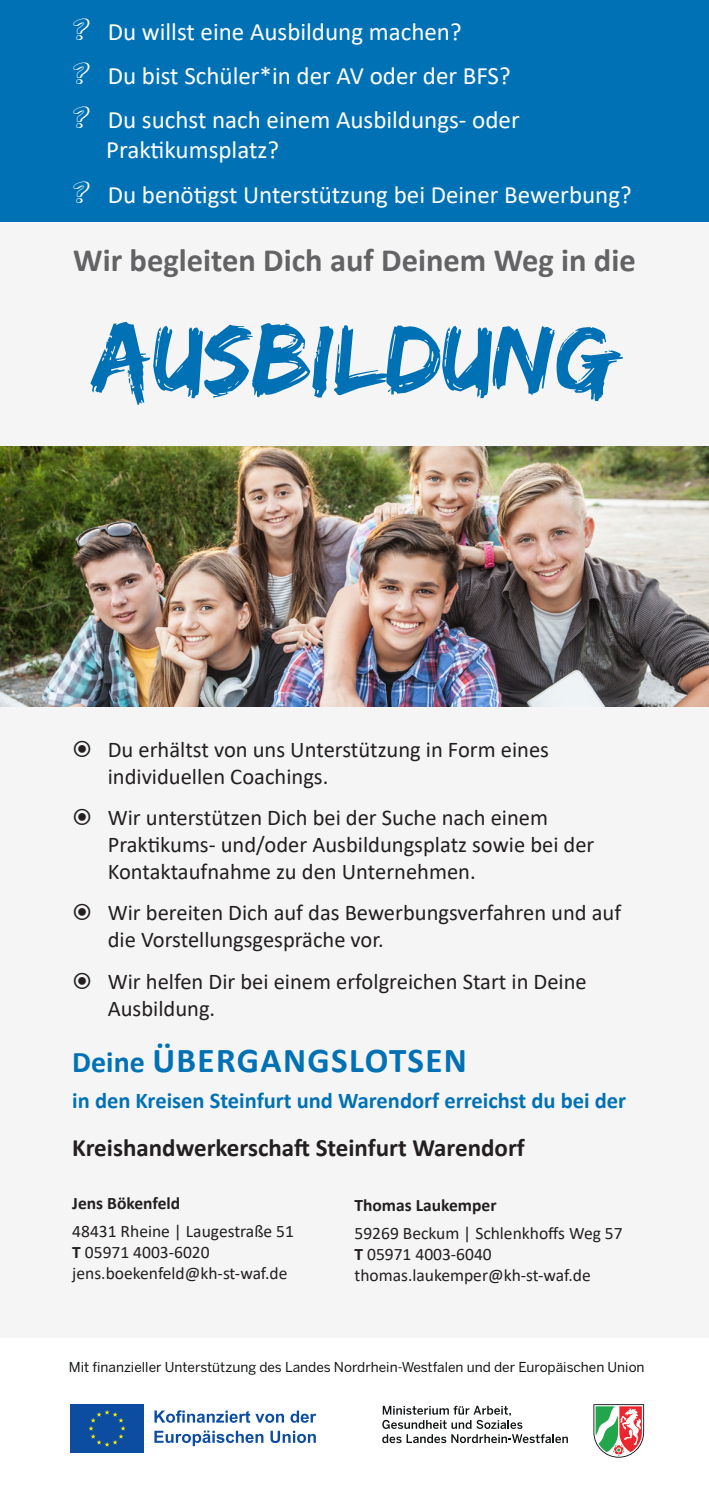
<style>
.page{position:relative;width:709px;height:1503px;background:#fff}
.page>*{position:absolute;margin:0;border:0;box-sizing:border-box;transform-origin:0 0}
.t1{font:100px "Edo SZ";color:#0071b5}
.t2{font:700 35px "Calibri";letter-spacing:.04em;color:#0071b5}
.t3{font:700 32.5px "Calibri";color:#636366}
.Absatzformat_3{font:25px/30px "Calibri";color:#fff}
.t4{font:700 25px "Calibri";color:#231f20}
.Absatzformat_1{font:22.5px/27px "Calibri";color:#231f20}
.t5{font:700 22.5px "Calibri";color:#0071b5}
.t6{font:17.5px "Calibri";color:#231f20}
.t7{font:700 17.5px "Calibri";color:#231f20}
.t8{font:13.5px "Benton Sans";color:#121516}
.s1{font-family:"Komika Glaze"}
.s2{font-size:30px}
.s3{font-weight:700}
</style>
<div class="page">
<div style="left:0;top:0;width:709px;height:1337px;background:#f5f5f5"></div>
<div style="left:0;top:0;width:709px;height:221px;background:#0071b5"></div>
<img style="left:0;top:446px;width:709px;height:261px">
<svg style="left:593px;top:1404px;width:51px;height:53px"></svg>
<svg style="left:382px;top:1405px;width:140px;height:23px"></svg>
<svg style="left:382px;top:1434px;width:186px;height:9px"></svg>
<div style="left:69px;top:1402px;width:76px;height:52px;background:#0d4da1"></div>
<svg style="left:88px;top:1410px;width:38px;height:36px"></svg>
<svg style="left:154px;top:1410px;width:130px;height:12px"></svg>
<svg style="left:290px;top:1410px;width:26px;height:12px"></svg>
<svg style="left:154px;top:1430px;width:109px;height:16px"></svg>
<svg style="left:270px;top:1430px;width:46px;height:12px"></svg>
<p class="Absatzformat_3" style="left:72px;top:16px;width:391px"><span class="s1">?</span> Du willst eine Ausbildung machen?</p>
<p class="Absatzformat_3" style="left:72px;top:60px;width:440px"><span class="s1">?</span> Du bist Schüler*in der AV oder der BFS?</p>
<p class="Absatzformat_3" style="left:106px;top:104px;width:415px;text-indent:-34px"><span class="s1">?</span> Du suchst nach einem Ausbildungs- oder<br>Praktikumsplatz?</p>
<p class="Absatzformat_3" style="left:72px;top:179px;width:561px"><span class="s1">?</span> Du benötigst Unterstützung bei Deiner Bewerbung?</p>
<p class="t3" style="left:73px;top:237px;width:564px">Wir begleiten Dich auf Deinem Weg in die</p>
<p class="t1" style="left:94px;top:300px;width:522px">Ausbildung</p>
<p class="Absatzformat_1" style="left:108px;top:735px;width:443px">Du erhältst von uns Unterstützung in Form eines individuellen Coachings.</p>
<p class="Absatzformat_1" style="left:108px;top:803px;width:488px">Wir unterstützen Dich bei der Suche nach einem<br>Praktikums- und/oder Ausbildungsplatz sowie bei der<br>Kontaktaufnahme zu den Unternehmen.</p>
<p class="Absatzformat_1" style="left:108px;top:899px;width:515px">Wir bereiten Dich auf das Bewerbungsverfahren und auf die Vorstellungsgespräche vor.</p>
<p class="Absatzformat_1" style="left:108px;top:967px;width:480px">Wir helfen Dir bei einem erfolgreichen Start in Deine<br>Ausbildung.</p>
<p class="t2" style="left:72px;top:1035px;width:396px"><span class="s2">Deine</span> ÜBERGANGSLOTSEN</p>
<p class="t5" style="left:72px;top:1084px;width:555px">in den Kreisen Steinfurt und Warendorf erreichst du bei der</p>
<p class="t4" style="left:72px;top:1129px;width:454px">Kreishandwerkerschaft Steinfurt Warendorf</p>
<p class="t7" style="left:72px;top:1190px;width:109px">Jens Bökenfeld</p>
<p class="t6" style="left:72px;top:1219px;width:223px">48431 Rheine | Laugestraße 51</p>
<p class="t6" style="left:72px;top:1240px;width:139px"><span class="s3">T</span> 05971 4003-6020</p>
<p class="t6" style="left:72px;top:1261px;width:217px">jens.boekenfeld@kh-st-waf.de</p>
<p class="t7" style="left:354px;top:1192px;width:144px">Thomas Laukemper</p>
<p class="t6" style="left:354px;top:1220px;width:270px">59269 Beckum | Schlenkhoffs Weg 57</p>
<p class="t6" style="left:354px;top:1241px;width:139px"><span class="s3">T</span> 05971 4003-6040</p>
<p class="t6" style="left:354px;top:1262px;width:238px">thomas.laukemper@kh-st-waf.de</p>
<p class="t8" style="left:69px;top:1359px;width:577px">Mit finanzieller Unterstützung des Landes Nordrhein-Westfalen und der Europäischen Union</p>
</div>
